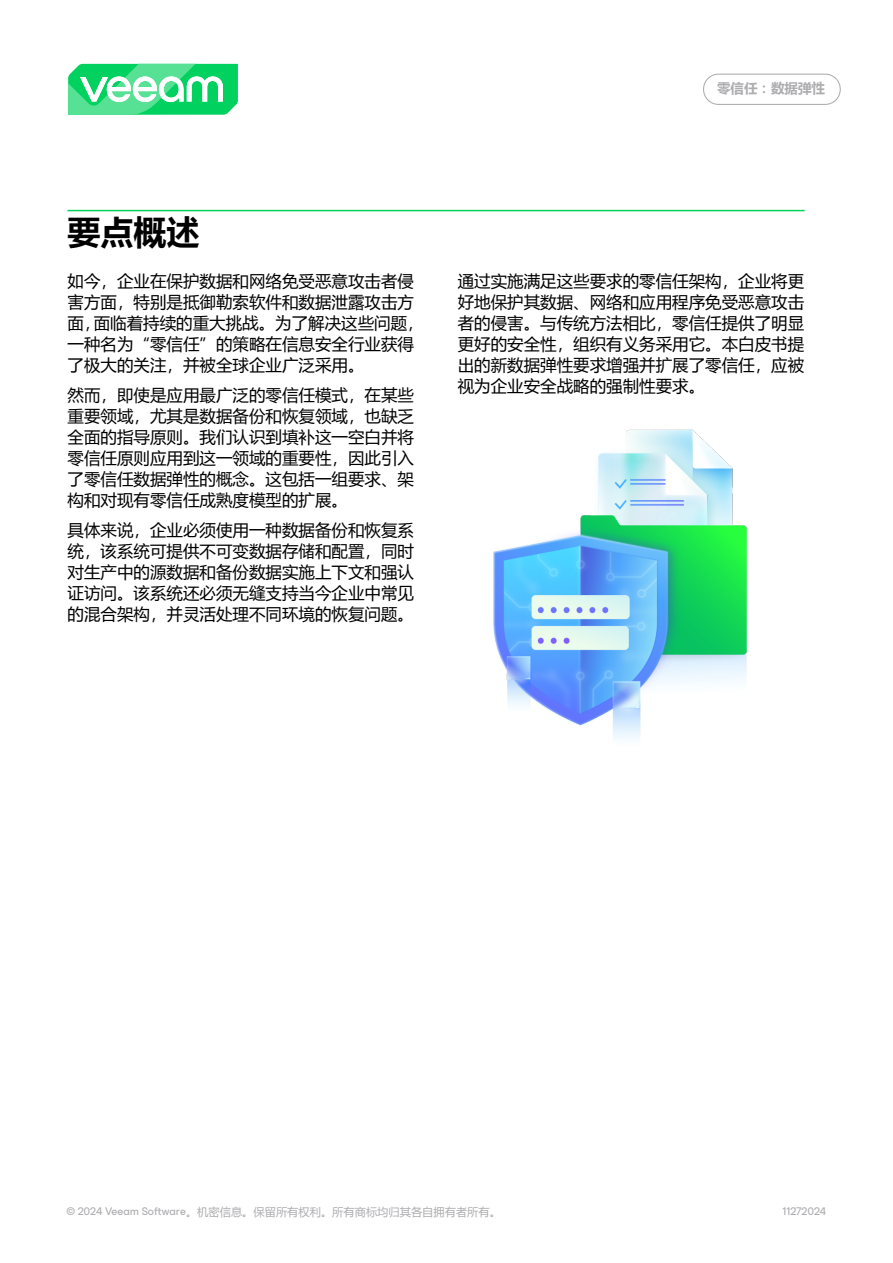
<style>
.page{position:relative;width:893px;height:1263px;background:#fff}
.page>*{position:absolute;margin:0;border:0;box-sizing:border-box;transform-origin:0 0}
.t1{font:700 33px "Microsoft Ya Hei";color:#000}
.t2{font:16.5px/21px "Microsoft Ya Hei";color:#000;text-align:justify}
.t3{font:700 13.5px "Microsoft Ya Hei";color:#adacaf}
.t4{font:11.25px "Microsoft Ya Hei";color:#adacaf}
.t5{font:11.25px "ES Build Neutral";color:#adacaf}
.s1{font-family:"ES Build Neutral"}
</style>
<div class="page">
<div style="left:703px;top:74px;width:138px;height:31px;border:1px solid #adacaf;border-radius:15px"></div>
<svg style="left:68px;top:63px;width:170px;height:52px"></svg>
<hr style="left:68px;top:210px;width:737px;height:1px;background:#00d15f">
<img style="left:493px;top:429px;width:254px;height:310px">
<p class="t3" style="left:717px;top:79px;width:109px">零信任：数据弹性</p>
<h1 class="t1" style="left:68px;top:209px;width:133px">要点概述</h1>
<p class="t2" style="left:68px;top:270px;width:358px;text-align:left">如今，企业在保护数据和网络免受恶意攻击者侵害方面，特别是抵御勒索软件和数据泄露攻击方面，面临着持续的重大挑战。为了解决这些问题，一种名为“零信任”的策略在信息安全行业获得了极大的关注，并被全球企业广泛采用。</p>
<p class="t2" style="left:68px;top:384px;width:348px">然而，即使是应用最广泛的零信任模式，在某些重要领域，尤其是数据备份和恢复领域，也缺乏全面的指导原则。我们认识到填补这一空白并将零信任原则应用到这一领域的重要性，因此引入了零信任数据弹性的概念。这包括一组要求、架构和对现有零信任成熟度模型的扩展。</p>
<p class="t2" style="left:68px;top:519px;width:348px">具体来说，企业必须使用一种数据备份和恢复系统，该系统可提供不可变数据存储和配置，同时对生产中的源数据和备份数据实施上下文和强认证访问。该系统还必须无缝支持当今企业中常见的混合架构，并灵活处理不同环境的恢复问题。</p>
<p class="t2" style="left:458px;top:270px;width:348px">通过实施满足这些要求的零信任架构，企业将更好地保护其数据、网络和应用程序免受恶意攻击者的侵害。与传统方法相比，零信任提供了明显更好的安全性，组织有义务采用它。本白皮书提出的新数据弹性要求增强并扩展了零信任，应被视为企业安全战略的强制性要求。</p>
<p class="t4" style="left:66px;top:1204px;width:436px"><span class="s1">© 2024 Veeam Software</span>。机密信息。保留所有权利。所有商标均归其各自拥有者所有。</p>
<p class="t5" style="left:783px;top:1202px;width:45px">11272024</p>
</div>
